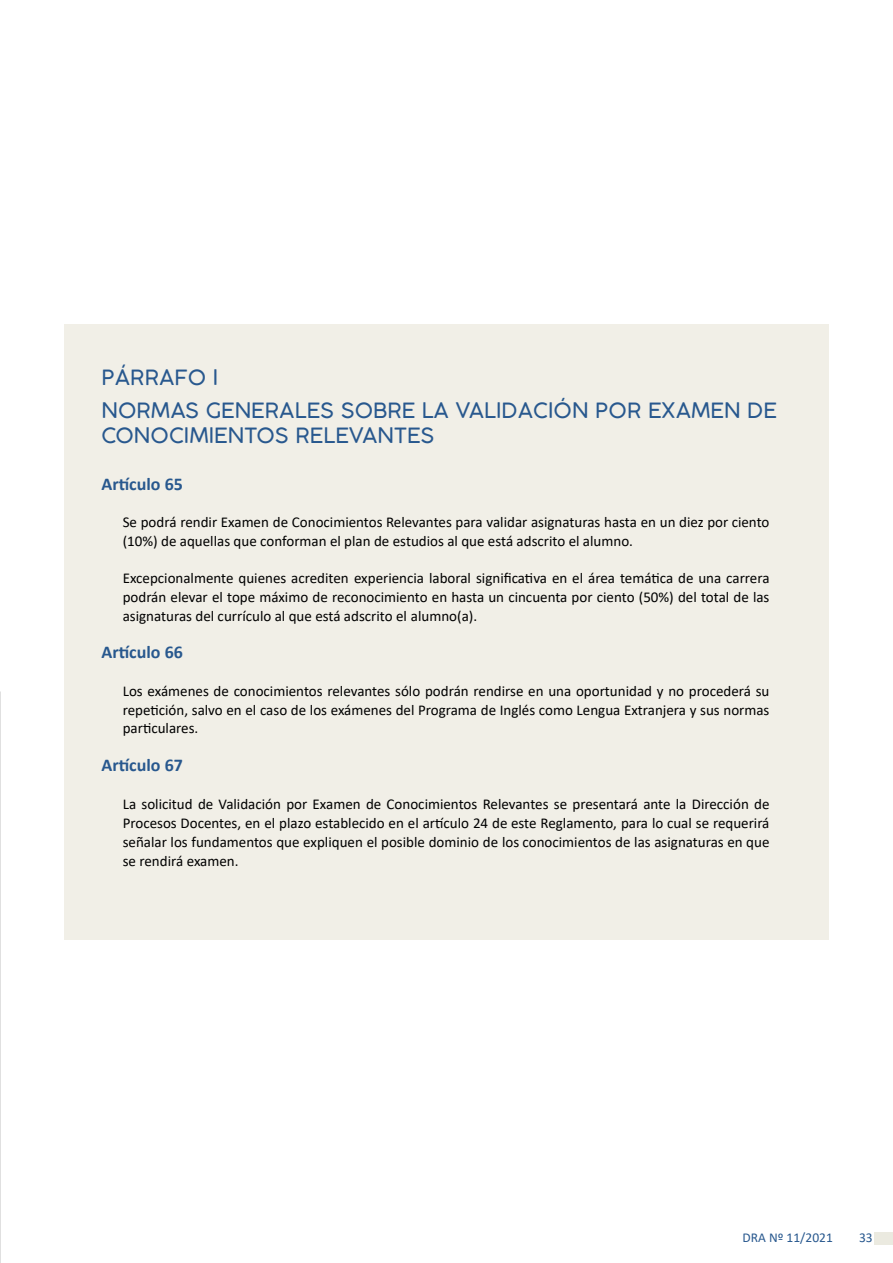
<style>
.page{position:relative;width:893px;height:1263px;background:#fff}
.page>*{position:absolute;margin:0;border:0;box-sizing:border-box;transform-origin:0 0}
.t1{font:300 21px/33.8px "Cocogoose";color:#28588e}
.t2{font:700 18px "Calibri";color:#28588e}
.t3{font:15px/18.8px "Calibri";color:#000;text-align:justify}
.t4{font:13.5px "Calibri";color:#28588e}
</style>
<div class="page">
<div style="left:874px;top:1232px;width:19px;height:12px;background:#ebeae0"></div>
<img style="left:0;top:691px;width:1px;height:572px">
<div style="left:64px;top:324px;width:764px;height:615px;background:#f1efe7"></div>
<h1 class="t1" style="left:101px;top:360px;width:677px">PÁRRAFO I<br>NORMAS GENERALES SOBRE LA VALIDACIÓN POR EXAMEN DE</h1>
<h1 class="t1" style="left:101px;top:419px;width:335px">CONOCIMIENTOS RELEVANTES</h1>
<p class="t2" style="left:101px;top:471px;width:83px">Artículo 65</p>
<p class="t3" style="left:123px;top:512px;width:648px">Se podrá rendir Examen de Conocimientos Relevantes para validar asignaturas hasta en un diez por ciento (10%) de aquellas que conforman el plan de estudios al que está adscrito el alumno.</p>
<p class="t3" style="left:123px;top:568px;width:648px">Excepcionalmente quienes acrediten experiencia laboral significativa en el área temática de una carrera podrán elevar el tope máximo de reconocimiento en hasta un cincuenta por ciento (50%) del total de las asignaturas del currículo al que está adscrito el alumno(a).</p>
<p class="t2" style="left:101px;top:640px;width:83px">Artículo 66</p>
<p class="t3" style="left:123px;top:681px;width:648px">Los exámenes de conocimientos relevantes sólo podrán rendirse en una oportunidad y no procederá su repetición, salvo en el caso de los exámenes del Programa de Inglés como Lengua Extranjera y sus normas particulares.</p>
<p class="t2" style="left:101px;top:752px;width:83px">Artículo 67</p>
<p class="t3" style="left:123px;top:795px;width:648px">La solicitud de Validación por Examen de Conocimientos Relevantes se presentará ante la Dirección de Procesos Docentes, en el plazo establecido en el artículo 24 de este Reglamento, para lo cual se requerirá señalar los fundamentos que expliquen el posible dominio de los conocimientos de las asignaturas en que se rendirá examen.</p>
<p class="t4" style="left:743px;top:1228px;width:92px">DRA Nº 11/2021</p>
<p class="t4" style="left:859px;top:1228px;width:15px">33</p>
</div>
